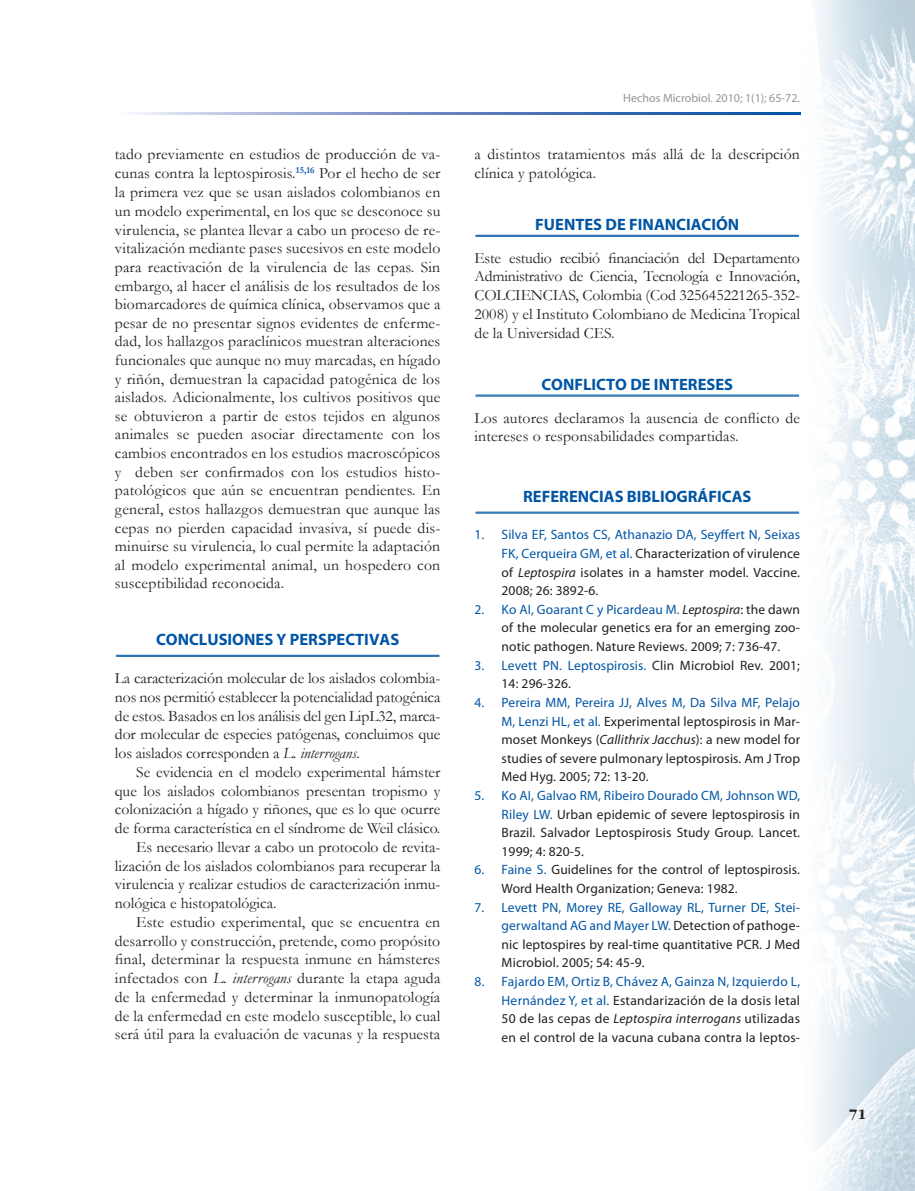
<style>
.page{position:relative;width:915px;height:1191px;background:#fff}
.page>*{position:absolute;margin:0;border:0;box-sizing:border-box;transform-origin:0 0}
.t1{font:700 16.5px "Myriad Pro";color:#0155a5}
.t2{font:15.75px/18.6px "Garamond";letter-spacing:.01em;color:#231f20;text-align:justify}
.t3{font:700 15px "Garamond IT Cby BT";color:#231f20}
.t4{font:13.5px/18.6px "Myriad Pro";letter-spacing:.01em;color:#231f20;text-align:justify}
.t5{font:12px "Myriad Pro";color:#939598}
.s1{font-style:italic}
.s2{color:#0155a5}
</style>
<div class="page">
<img style="left:799px;top:0;width:115px;height:1191px">
<svg style="left:134px;top:112px;width:666px;height:2px"></svg>
<hr style="left:116px;top:655px;width:323px;height:1px;background:#0155a5">
<hr style="left:116px;top:656px;width:323px;height:1px;background:#0155a5">
<hr style="left:475px;top:235px;width:323px;height:1px;background:#0155a5">
<hr style="left:475px;top:236px;width:323px;height:1px;background:#0155a5">
<hr style="left:475px;top:395px;width:323px;height:1px;background:#0155a5">
<hr style="left:475px;top:396px;width:323px;height:1px;background:#0155a5">
<hr style="left:475px;top:512px;width:323px;height:1px;background:#0155a5">
<hr style="left:475px;top:513px;width:323px;height:1px;background:#0155a5">
<p class="t2" style="left:115px;top:144px;width:327px">tado previamente en estudios de producción de va&shy;cunas contra la leptospirosis.<sup>15,16</sup> Por el hecho de ser la primera vez que se usan aislados colombianos en un modelo experimental, en los que se desconoce su virulencia, se plantea llevar a cabo un proceso de re&shy;vitalización mediante pases sucesivos en este modelo para reactivación de la virulencia de las cepas. Sin embargo, al hacer el análisis de los resultados de los biomarcadores de química clínica, observamos que a pesar de no presentar signos evidentes de enferme&shy;dad, los hallazgos paraclínicos muestran alteraciones funcionales que aunque no muy marcadas, en hígado y riñón, demuestran la capacidad patogénica de los aislados. Adicionalmente, los cultivos positivos que se obtuvieron a partir de estos tejidos en algunos animales se pueden asociar directamente con los cambios encontrados en los estudios macroscópicos y deben ser confirmados con los estudios histo&shy;patológicos que aún se encuentran pendientes. En general, estos hallazgos demuestran que aunque las cepas no pierden capacidad invasiva, sí puede dis&shy;minuirse su virulencia, lo cual permite la adaptación al modelo experimental animal, un hospedero con susceptibilidad reconocida.</p>
<p class="t1" style="left:156px;top:628px;width:243px">CONCLUSIONES Y PERSPECTIVAS</p>
<p class="t2" style="left:115px;top:668px;width:327px">La caracterización molecular de los aislados colombia&shy;nos nos permitió establecer la potencialidad patogénica de estos. Basados en los análisis del gen LipL32, marca&shy;dor molecular de especies patógenas, concluimos que los aislados corresponden a <span class="s1">L. interrogans</span>.</p>
<p class="t2" style="left:136px;top:762px;width:306px">Se evidencia en el modelo experimental hámster</p>
<p class="t2" style="left:115px;top:781px;width:327px">que los aislados colombianos presentan tropismo y</p>
<p class="t2" style="left:115px;top:799px;width:327px">colonización a hígado y riñones, que es lo que ocurre</p>
<p class="t2" style="left:115px;top:818px;width:327px">de forma característica en el síndrome de Weil clásico.</p>
<p class="t2" style="left:136px;top:837px;width:306px">Es necesario llevar a cabo un protocolo de revita-</p>
<p class="t2" style="left:115px;top:856px;width:327px">lización de los aislados colombianos para recuperar la</p>
<p class="t2" style="left:115px;top:874px;width:327px">virulencia y realizar estudios de caracterización inmu-</p>
<p class="t2" style="left:115px;top:893px;width:163px">nológica e histopatológica.</p>
<p class="t2" style="left:136px;top:912px;width:305px">Este estudio experimental, que se encuentra en</p>
<p class="t2" style="left:115px;top:931px;width:327px">desarrollo y construcción, pretende, como propósito</p>
<p class="t2" style="left:115px;top:949px;width:327px">final, determinar la respuesta inmune en hámsteres</p>
<p class="t2" style="left:115px;top:968px;width:327px">infectados con <span class="s1">L. interrogans</span> durante la etapa aguda</p>
<p class="t2" style="left:115px;top:987px;width:327px">de la enfermedad y determinar la inmunopatología</p>
<p class="t2" style="left:115px;top:1005px;width:327px">de la enfermedad en este modelo susceptible, lo cual</p>
<p class="t2" style="left:115px;top:1024px;width:327px">será útil para la evaluación de vacunas y la respuesta</p>
<p class="t5" style="left:623px;top:90px;width:178px">Hechos Microbiol. 2010; 1(1); 65-72.</p>
<p class="t2" style="left:474px;top:144px;width:327px">a distintos tratamientos más allá de la descripción clínica y patológica.</p>
<p class="t1" style="left:535px;top:213px;width:205px">FUENTES DE FINANCIACIÓN</p>
<p class="t2" style="left:474px;top:248px;width:327px">Este estudio recibió financiación del Departamento Administrativo de Ciencia, Tecnología e Innovación, COLCIENCIAS, Colombia (Cod 325645221265-352- 2008) y el Instituto Colombiano de Medicina Tropical de la Universidad CES.</p>
<p class="t1" style="left:541px;top:373px;width:191px">CONFLICTO DE INTERESES</p>
<p class="t2" style="left:474px;top:408px;width:327px">Los autores declaramos la ausencia de conflicto de intereses o responsabilidades compartidas.</p>
<p class="t1" style="left:523px;top:486px;width:230px">REFERENCIAS BIBLIOGRÁFICAS</p>
<p class="t4" style="left:501px;top:525px;width:300px;text-indent:-27px"><span class="s2">1. Silva EF, Santos CS, Athanazio DA, Seyffert N, Seixas FK, Cerqueira GM, et al.</span> Characterization of virulence of <span class="s1">Leptospira</span> isolates in a hamster model. Vaccine.<br>2008; 26: 3892-6.</p>
<p class="t4" style="left:501px;top:600px;width:300px;text-indent:-27px"><span class="s2">2. Ko AI, Goarant C y Picardeau M.</span> <span class="s1">Leptospira</span>: the dawn of the molecular genetics era for an emerging zoo&shy;notic pathogen. Nature Reviews. 2009; 7: 736-47.</p>
<p class="t4" style="left:501px;top:655px;width:300px;text-indent:-27px"><span class="s2">3. Levett PN. Leptospirosis.</span> Clin Microbiol Rev. 2001;<br>14: 296-326.</p>
<p class="t4" style="left:501px;top:693px;width:300px;text-indent:-27px"><span class="s2">4. Pereira MM, Pereira JJ, Alves M, Da Silva MF, Pelajo M, Lenzi HL, et al.</span> Experimental leptospirosis in Mar&shy;moset Monkeys (<span class="s1">Callithrix Jacchus</span>): a new model for studies of severe pulmonary leptospirosis. Am J Trop Med Hyg. 2005; 72: 13-20.</p>
<p class="t4" style="left:501px;top:786px;width:300px;text-indent:-27px"><span class="s2">5. Ko AI, Galvao RM, Ribeiro Dourado CM, Johnson WD, Riley LW.</span> Urban epidemic of severe leptospirosis in Brazil. Salvador Leptospirosis Study Group. Lancet.<br>1999; 4: 820-5.</p>
<p class="t4" style="left:501px;top:860px;width:300px;text-indent:-27px"><span class="s2">6. Faine S.</span> Guidelines for the control of leptospirosis.<br>Word Health Organization; Geneva: 1982.</p>
<p class="t4" style="left:501px;top:897px;width:300px;text-indent:-27px"><span class="s2">7. Levett PN, Morey RE, Galloway RL, Turner DE, Stei&shy;gerwaltand AG and Mayer LW.</span> Detection of pathoge&shy;nic leptospires by real-time quantitative PCR. J Med Microbiol. 2005; 54: 45-9.</p>
<p class="t4" style="left:501px;top:972px;width:300px;text-indent:-27px"><span class="s2">8. Fajardo EM, Ortiz B, Chávez A, Gainza N, Izquierdo L, Hernández Y, et al.</span> Estandarización de la dosis letal 50 de las cepas de <span class="s1">Leptospira interrogans</span> utilizadas en el control de la vacuna cubana contra la leptos-</p>
<p class="t3" style="left:848px;top:1105px;width:19px">71</p>
</div>
